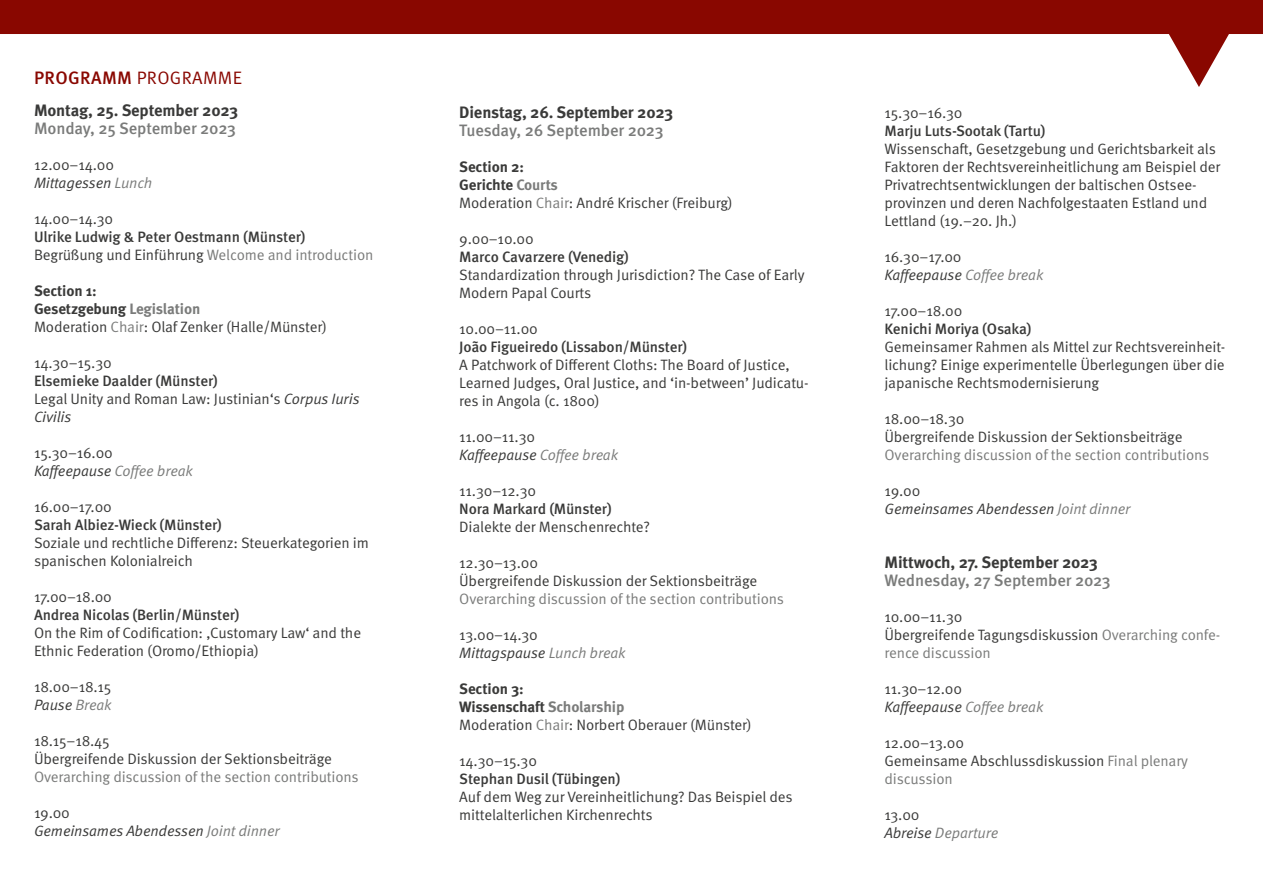
<style>
.page{position:relative;width:1263px;height:893px;background:#fff}
.page>*{position:absolute;margin:0;border:0;box-sizing:border-box;transform-origin:0 0}
.t1{font:18px "Meta OT";letter-spacing:.02em;color:#890700}
.t2{font:700 16.5px "Meta OT";letter-spacing:-.01em;color:#3a3a39}
.t3{font:500 16.5px "Meta OT";letter-spacing:-.01em;color:#7a7b7a}
.t4{font:15px/18px "Meta OT";letter-spacing:-.01em;color:#3a3a39}
.t5{font:500 15px/18px "Meta OT";letter-spacing:-.01em;color:#3a3a39}
.t6{font:15px "Meta OT";letter-spacing:-.01em;color:#7a7b7a}
.t7{font:italic 15px/18px "Meta OT";letter-spacing:-.01em;color:#3a3a39}
.t8{font:italic 15px/18px "Meta OT";letter-spacing:-.01em;color:#7a7b7a}
.s1{font-weight:500}
.s2{font-style:italic}
.s3{font-style:italic;color:#7a7b7a}
.s4{font-weight:400}
.s5{font-weight:400;color:#7a7b7a}
.s6{font-weight:700}
.s7{font-weight:700;color:#7a7b7a}
.s8{color:#7a7b7a}
.s9{font-style:normal}
.s10{font-style:normal;color:#3a3a39}
.s11{color:#3a3a39}
</style>
<div class="page">
<svg style="left:0;top:0;width:1263px;height:87px"></svg>
<p class="t1" style="left:34px;top:67px;width:210px"><span class="s1">PROGRAMM</span> PROGRAMME</p>
<p class="t2" style="left:34px;top:100px;width:206px">Montag, 25. September 2023</p>
<p class="t3" style="left:34px;top:118px;width:203px">Monday, 25 September 2023</p>
<p class="t4" style="left:34px;top:156px;width:120px">12.00–14.00<br><span class="s2">Mittagessen</span> <span class="s3">Lunch</span></p>
<p class="t4" style="left:34px;top:210px;width:81px">14.00–14.30</p>
<p class="t5" style="left:34px;top:228px;width:341px">Ulrike Ludwig &amp; Peter Oestmann (Münster)<br><span class="s4">Begrüßung und Einführung</span> <span class="s5">Welcome and introduction</span></p>
<p class="t4" style="left:34px;top:282px;width:295px"><span class="s6">Section 1:<br>Gesetzgebung</span> <span class="s7">Legislation<br></span>Moderation <span class="s8">Chair</span>: Olaf Zenker (Halle/Münster)</p>
<p class="t4" style="left:34px;top:354px;width:79px">14.30–15.30</p>
<p class="t4" style="left:34px;top:372px;width:327px"><span class="s1">Elsemieke Daalder (Münster)<br></span>Legal Unity and Roman Law: Justinian‘s <span class="s2">Corpus Iuris<br>Civilis</span></p>
<p class="t4" style="left:34px;top:444px;width:160px">15.30–16.00<br><span class="s2">Kaffeepause</span> <span class="s3">Coffee break</span></p>
<p class="t4" style="left:34px;top:498px;width:79px">16.00–17.00</p>
<p class="t5" style="left:34px;top:516px;width:189px">Sarah Albiez-Wieck (Münster)</p>
<p class="t4" style="left:34px;top:534px;width:337px">Soziale und rechtliche Differenz: Steuerkategorien im spanischen Kolonialreich</p>
<p class="t4" style="left:34px;top:588px;width:79px">17.00–18.00</p>
<p class="t5" style="left:34px;top:606px;width:207px">Andrea Nicolas (Berlin/Münster)</p>
<p class="t4" style="left:34px;top:624px;width:329px">On the Rim of Codification: ‚Customary Law‘ and the<br>Ethnic Federation (Oromo/Ethiopia)</p>
<p class="t4" style="left:34px;top:678px;width:79px">18.00–18.15<br><span class="s2">Pause</span> <span class="s3">Break</span></p>
<p class="t4" style="left:34px;top:732px;width:299px">18.15–18.45<br>Übergreifende Diskussion der Sektionsbeiträge</p>
<p class="t6" style="left:34px;top:768px;width:326px">Overarching discussion of the section contributions</p>
<p class="t7" style="left:34px;top:804px;width:247px"><span class="s9">19.00<br></span>Gemeinsames Abendessen <span class="s8">Joint dinner</span></p>
<p class="t2" style="left:459px;top:102px;width:215px">Dienstag, 26. September 2023</p>
<p class="t3" style="left:459px;top:120px;width:206px">Tuesday, 26 September 2023</p>
<p class="t4" style="left:459px;top:158px;width:275px"><span class="s6">Section 2:<br>Gerichte</span> <span class="s7">Courts<br></span>Moderation <span class="s8">Chair</span>: André Krischer (Freiburg)</p>
<p class="t4" style="left:459px;top:230px;width:76px">9.00–10.00</p>
<p class="t5" style="left:459px;top:248px;width:171px">Marco Cavarzere (Venedig)</p>
<p class="t4" style="left:459px;top:266px;width:347px">Standardization through Jurisdiction? The Case of Early<br>Modern Papal Courts</p>
<p class="t4" style="left:459px;top:320px;width:80px">10.00–11.00</p>
<p class="t5" style="left:459px;top:338px;width:230px">João Figueiredo (Lissabon/Münster)</p>
<p class="t4" style="left:459px;top:356px;width:351px">A Patchwork of Different Cloths: The Board of Justice,<br>Learned Judges, Oral Justice, and ‘in-between’ Judicatu&shy;res in Angola (c. 1800)</p>
<p class="t4" style="left:459px;top:428px;width:160px">11.00–11.30<br><span class="s2">Kaffeepause</span> <span class="s3">Coffee break</span></p>
<p class="t4" style="left:459px;top:482px;width:78px">11.30–12.30</p>
<p class="t5" style="left:459px;top:500px;width:154px">Nora Markard (Münster)</p>
<p class="t4" style="left:459px;top:518px;width:192px">Dialekte der Menschenrechte?</p>
<p class="t4" style="left:459px;top:554px;width:299px">12.30–13.00<br>Übergreifende Diskussion der Sektionsbeiträge</p>
<p class="t6" style="left:459px;top:590px;width:326px">Overarching discussion of the section contributions</p>
<p class="t7" style="left:459px;top:626px;width:167px"><span class="s9">13.00–14.30<br></span>Mittagspause <span class="s8">Lunch break</span></p>
<p class="t4" style="left:459px;top:680px;width:294px"><span class="s6">Section 3:<br>Wissenschaft</span> <span class="s7">Scholarship<br></span>Moderation <span class="s8">Chair</span>: Norbert Oberauer (Münster)</p>
<p class="t4" style="left:459px;top:752px;width:79px">14.30–15.30</p>
<p class="t5" style="left:459px;top:770px;width:163px">Stephan Dusil (Tübingen)</p>
<p class="t4" style="left:459px;top:788px;width:335px">Auf dem Weg zur Vereinheitlichung? Das Beispiel des mittelalterlichen Kirchenrechts</p>
<p class="t4" style="left:884px;top:104px;width:80px">15.30–16.30</p>
<p class="t5" style="left:884px;top:122px;width:163px">Marju Luts-Sootak (Tartu)</p>
<p class="t4" style="left:884px;top:140px;width:337px">Wissenschaft, Gesetzgebung und Gerichtsbarkeit als Faktoren der Rechtsvereinheitlichung am Beispiel der Privatrechtsentwicklungen der baltischen Ostsee&shy;provinzen und deren Nachfolgestaaten Estland und Lettland (19.–20. Jh.)</p>
<p class="t4" style="left:884px;top:248px;width:160px">16.30–17.00<br><span class="s2">Kaffeepause</span> <span class="s3">Coffee break</span></p>
<p class="t4" style="left:884px;top:302px;width:79px">17.00–18.00</p>
<p class="t5" style="left:884px;top:320px;width:148px">Kenichi Moriya (Osaka)</p>
<p class="t4" style="left:884px;top:338px;width:342px;text-align:justify">Gemeinsamer Rahmen als Mittel zur Rechtsvereinheit&shy;lichung? Einige experimentelle Überlegungen über die japanische Rechtsmodernisierung</p>
<p class="t4" style="left:884px;top:410px;width:299px">18.00–18.30<br>Übergreifende Diskussion der Sektionsbeiträge</p>
<p class="t6" style="left:884px;top:446px;width:326px">Overarching discussion of the section contributions</p>
<p class="t7" style="left:884px;top:482px;width:248px"><span class="s9">19.00<br></span>Gemeinsames Abendessen <span class="s8">Joint dinner</span></p>
<p class="t2" style="left:884px;top:552px;width:215px">Mittwoch, 27. September 2023</p>
<p class="t3" style="left:884px;top:570px;width:228px">Wednesday, 27 September 2023</p>
<p class="t4" style="left:884px;top:608px;width:337px">10.00–11.30<br>Übergreifende Tagungsdiskussion <span class="s8">Overarching confe&shy;rence discussion</span></p>
<p class="t4" style="left:884px;top:680px;width:160px">11.30–12.00<br><span class="s2">Kaffeepause</span> <span class="s3">Coffee break</span></p>
<p class="t4" style="left:884px;top:734px;width:305px">12.00–13.00<br>Gemeinsame Abschlussdiskussion <span class="s8">Final plenary discussion</span></p>
<p class="t8" style="left:884px;top:806px;width:115px"><span class="s10">13.00<br></span><span class="s11">Abreise</span> Departure</p>
</div>
